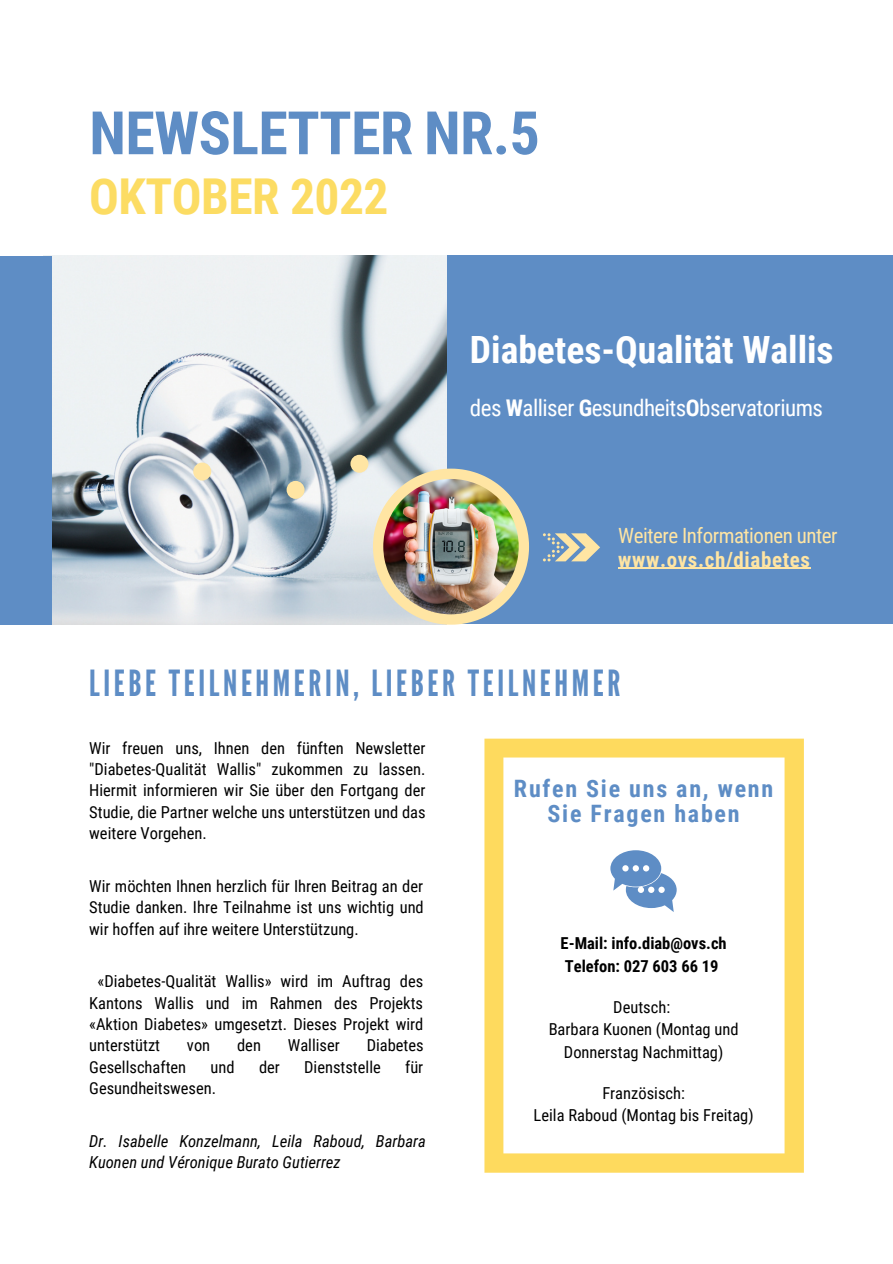
<style>
.page{position:relative;width:893px;height:1264px;background:#fff}
.page>*{position:absolute;margin:0;border:0;box-sizing:border-box;transform-origin:0 0}
.t1{font:700 60px "Roboto Condensed";letter-spacing:-.01em;color:#5e8dc5}
.t2{font:700 49.5px "Roboto Condensed";letter-spacing:-.01em;color:#fcdc63}
.t3{font:700 37.5px "Roboto Condensed";color:#fff}
.t4{font:36px "League Gothic";letter-spacing:.1em;color:#5e8dc5}
.t5{font:700 24px/24.8px "Roboto Condensed";letter-spacing:.075em;color:#5e8dc5;text-align:center}
.t6{font:23.1px "Roboto Condensed";letter-spacing:-.025em;color:#fff}
.t7{font:21px "Roboto Condensed";letter-spacing:-.025em;color:#ffe5a3}
.t8{font:700 21px "Roboto Condensed";letter-spacing:.03em;color:#ffe5a3}
.t9{font:16.5px/21.3px "Roboto Condensed";color:#000;text-align:justify}
.t10{font:italic 16.5px/21.3px "Roboto Condensed";color:#000}
.t11{font:700 16.5px/22.5px "Roboto Condensed";color:#000}
.s1{font-weight:700}
</style>
<div class="page">
<img style="left:44px;top:255px;width:402px;height:369px">
<div style="left:446px;top:255px;width:446px;height:369px;background:#5e8dc5"></div>
<div style="left:193px;top:462px;width:18px;height:18px;background:#ffe5a3;border-radius:50%"></div>
<div style="left:286px;top:481px;width:18px;height:18px;background:#ffe5a3;border-radius:50%"></div>
<div style="left:350px;top:455px;width:18px;height:18px;background:#ffe5a3;border-radius:50%"></div>
<svg style="left:373px;top:468px;width:156px;height:156px"></svg>
<img style="left:383px;top:479px;width:135px;height:135px">
<div style="left:0;top:256px;width:52px;height:369px;background:#5e8dc5"></div>
<svg style="left:543px;top:533px;width:57px;height:28px"></svg>
<hr style="left:618px;top:567px;width:192px;height:2px;background:#ffe5a3">
<svg style="left:484px;top:738px;width:319px;height:434px"></svg>
<svg style="left:610px;top:850px;width:66px;height:62px"></svg>
<h1 class="t1" style="left:89px;top:99px;width:452px">NEWSLETTER NR.5</h1>
<h2 class="t2" style="left:89px;top:168px;width:301px">OKTOBER 2022</h2>
<h3 class="t3" style="left:470px;top:328px;width:365px">Diabetes-Qualität Wallis</h3>
<h3 class="t6" style="left:470px;top:394px;width:354px">des <span class="s1">W</span>alliser <span class="s1">G</span>esundheits<span class="s1">O</span>bservatoriums</h3>
<p class="t7" style="left:618px;top:523px;width:221px">Weitere Informationen unter</p>
<p class="t8" style="left:618px;top:547px;width:193px">www.ovs.ch/diabetes</p>
<h3 class="t4" style="left:89px;top:662px;width:532px">LIEBE TEILNEHMERIN, LIEBER TEILNEHMER</h3>
<p class="t9" style="left:89px;top:737px;width:338px">Wir freuen uns, Ihnen den fünften Newsletter "Diabetes-Qualität Wallis" zukommen zu lassen.<br>Hiermit informieren wir Sie über den Fortgang der Studie, die Partner welche uns unterstützen und das weitere Vorgehen.</p>
<p class="t9" style="left:89px;top:875px;width:336px">Wir möchten Ihnen herzlich für Ihren Beitrag an der Studie danken. Ihre Teilnahme ist uns wichtig und wir hoffen auf ihre weitere Unterstützung.</p>
<p class="t9" style="left:89px;top:971px;width:335px;text-indent:8px">«Diabetes-Qualität Wallis» wird im Auftrag des Kantons Wallis und im Rahmen des Projekts «Aktion Diabetes» umgesetzt. Dieses Projekt wird unterstützt</p>
<p class="t9" style="left:187px;top:1035px;width:25px">von</p>
<p class="t9" style="left:237px;top:1035px;width:25px">den</p>
<p class="t9" style="left:288px;top:1035px;width:53px">Walliser</p>
<p class="t9" style="left:366px;top:1035px;width:58px">Diabetes</p>
<p class="t9" style="left:89px;top:1056px;width:98px">Gesellschaften</p>
<p class="t9" style="left:210px;top:1056px;width:26px">und</p>
<p class="t9" style="left:259px;top:1056px;width:22px">der</p>
<p class="t9" style="left:304px;top:1056px;width:78px">Dienststelle</p>
<p class="t9" style="left:405px;top:1056px;width:20px">für</p>
<p class="t9" style="left:89px;top:1077px;width:128px">Gesundheitswesen.</p>
<p class="t10" style="left:89px;top:1130px;width:338px">Dr. Isabelle Konzelmann, Leila Raboud, Barbara<br>Kuonen und Véronique Burato Gutierrez</p>
<h3 class="t5" style="left:514px;top:776px;width:261px">Rufen Sie uns an, wenn<br>Sie Fragen haben</h3>
<p class="t11" style="left:560px;top:932px;width:167px">E-Mail: info.diab@ovs.ch<br>Telefon: 027 603 66 19</p>
<p class="t9" style="left:548px;top:995px;width:191px;line-height:22.5px;text-align:center">Deutsch:<br>Barbara Kuonen (Montag und<br>Donnerstag Nachmittag)</p>
<p class="t9" style="left:533px;top:1081px;width:221px;line-height:22.5px;text-align:center">Französisch:<br>Leila Raboud (Montag bis Freitag)</p>
</div>
